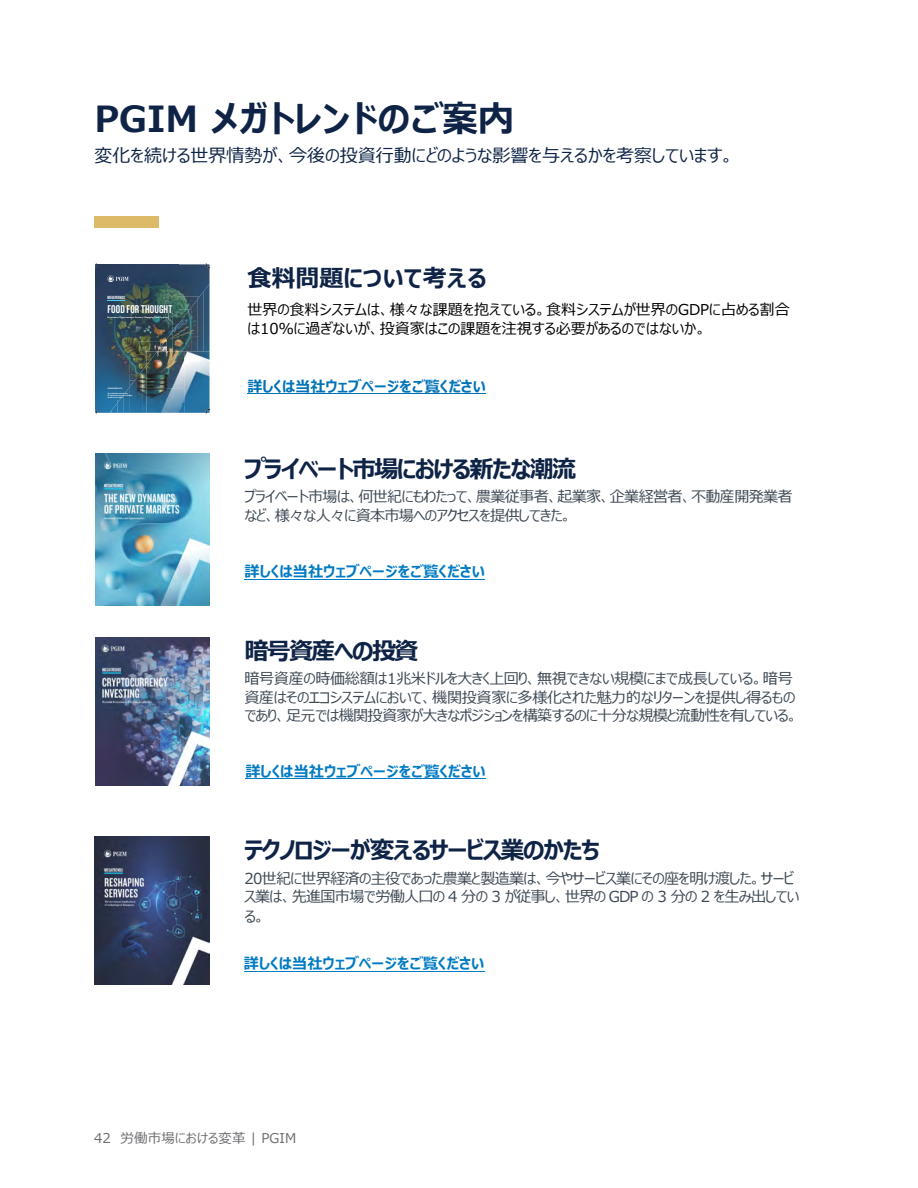
<style>
.page{position:relative;width:918px;height:1188px;background:#fff}
.page>*{position:absolute;margin:0;border:0;box-sizing:border-box;transform-origin:0 0}
.t1{font:700 36px "Meiryo UI";color:#0e2345}
.t2{font:700 24.15px "Meiryo UI";letter-spacing:-.075em;color:#0e2345}
.t3{font:700 24.15px "Meiryo UI";letter-spacing:-.075em;color:#0e2345}
.t4{font:700 24px "Meiryo UI";color:#0e2345}
.t5{font:18px "Meiryo UI";color:#0e2345}
.t6{font:15.15px/18.9px "Meiryo UI";letter-spacing:-.05em;color:#3e4954}
.t7{font:15.15px/18.6px "Meiryo UI";letter-spacing:-.03em;color:#3e4954}
.t8{font:700 15.15px "Meiryo UI";color:#007bc3}
.t9{font:700 15.15px "Meiryo UI";color:#007bc3}
.t10{font:15px/19.2px "Meiryo UI";color:#000}
.t11{font:700 15px "Meiryo UI";color:#0072b8}
.t12{font:13.5px "Meiryo UI";letter-spacing:.01em;color:#6d6e71}
.t13{font:11.7px "Knockout HTF48 Featherweight";letter-spacing:.01em;color:#fff}
.t14{font:4.65px "Knockout HTF48 Featherweight";letter-spacing:.01em;color:#fff}
.t15{font:700 2.55px "Adobe Garamond Pro";color:#fff}
.t16{font:1.8px/2.1px "Trade Gothic LT Std Bd Cn 20";color:#fff}
.s1{font-style:inherit}
</style>
<div class="page">
<img style="left:94px;top:836px;width:115px;height:149px">
<img style="left:95px;top:637px;width:114px;height:148px">
<img style="left:95px;top:453px;width:115px;height:152px">
<img style="left:203px;top:297px;width:7px;height:54px">
<img style="left:197px;top:297px;width:6px;height:54px">
<img style="left:191px;top:310px;width:6px;height:41px">
<img style="left:185px;top:310px;width:6px;height:41px">
<img style="left:179px;top:329px;width:6px;height:22px">
<img style="left:173px;top:329px;width:6px;height:22px">
<img style="left:167px;top:342px;width:6px;height:9px">
<img style="left:142px;top:374px;width:4px;height:39px">
<img style="left:136px;top:374px;width:6px;height:39px">
<img style="left:130px;top:387px;width:6px;height:26px">
<img style="left:124px;top:400px;width:6px;height:13px">
<img style="left:120px;top:400px;width:4px;height:13px">
<img style="left:95px;top:268px;width:84px;height:42px">
<img style="left:179px;top:268px;width:31px;height:29px">
<img style="left:179px;top:297px;width:18px;height:13px">
<img style="left:95px;top:310px;width:41px;height:45px">
<img style="left:136px;top:310px;width:37px;height:32px">
<img style="left:173px;top:310px;width:12px;height:19px">
<svg style="left:185px;top:310px;width:5px;height:6px"></svg>
<img style="left:136px;top:342px;width:21px;height:13px">
<svg style="left:157px;top:339px;width:10px;height:12px"></svg>
<img style="left:95px;top:355px;width:35px;height:45px">
<img style="left:130px;top:355px;width:16px;height:19px">
<svg style="left:130px;top:374px;width:10px;height:13px"></svg>
<img style="left:95px;top:400px;width:15px;height:13px">
<svg style="left:110px;top:400px;width:10px;height:13px"></svg>
<svg style="left:107px;top:275px;width:22px;height:7px"></svg>
<svg style="left:108px;top:300px;width:17px;height:1px"></svg>
<img style="left:146px;top:351px;width:64px;height:62px">
<svg style="left:178px;top:403px;width:18px;height:2px"></svg>
<img style="left:146px;top:351px;width:11px;height:15px">
<svg style="left:95px;top:409px;width:3px;height:4px"></svg>
<svg style="left:95px;top:264px;width:115px;height:4px"></svg>
<svg style="left:206px;top:409px;width:4px;height:4px"></svg>
<div style="left:94px;top:216px;width:65px;height:12px;background:#ddba68"></div>
<hr style="left:244px;top:971px;width:240px;height:1px;background:#007bc3">
<hr style="left:245px;top:779px;width:241px;height:1px;background:#007bc3">
<hr style="left:245px;top:579px;width:240px;height:1px;background:#007bc3">
<hr style="left:247px;top:393px;width:239px;height:1px;background:#0072b8">
<h1 class="t1" style="left:94px;top:94px;width:421px">PGIM メガトレンドのご案内</h1>
<p class="t5" style="left:94px;top:143px;width:641px">変化を続ける世界情勢が、今後の投資行動にどのような影響を与えるかを考察しています。</p>
<p class="t14" style="left:107px;top:295px;width:19px">MEGATRENDS</p>
<p class="t13" style="left:107px;top:303px;width:66px">FOOD FOR THOUGHT</p>
<p class="t15" style="left:107px;top:316px;width:62px">Investment Opportunities Across a Changing Food System</p>
<p class="t16" style="left:108px;top:387px;width:16px">SPRING/SUMMER 2023</p>
<p class="t16" style="left:108px;top:392px;width:26px">For professional investors only.<br>All investments involve risk, including possible loss of capital.</p>
<h3 class="t4" style="left:247px;top:262px;width:241px">食料問題について考える</h3>
<p class="t10" style="left:247px;top:301px;width:544px">世界の食料システムは、様々な課題を抱えている。食料システムが世界のGDPに占める割合は10％に過ぎないが、投資家はこの課題を注視する必要があるのではないか。</p>
<p class="t11" style="left:247px;top:376px;width:240px">詳しくは当社ウェブページをご覧ください</p>
<h2 class="t2" style="left:244px;top:452px;width:333px">プライベート市場における新たな潮流</h2>
<p class="t6" style="left:244px;top:488px;width:550px">プライベート市場は、何世紀にもわたって、農業従事者、起業家、企業経営者、不動産開発業者など、様々な人々に資本市場へのアクセスを提供してきた。</p>
<p class="t9" style="left:245px;top:561px;width:242px">詳しくは<span class="s1">当社ウェブページを</span>ご覧ください</p>
<h2 class="t3" style="left:244px;top:634px;width:176px">暗号資産への投資</h2>
<p class="t7" style="left:244px;top:670px;width:555px">暗号資産の時価総額は1兆米ドルを大きく上回り、無視できない規模にまで成長している。暗号資産はそのエコシステムにおいて、機関投資家に多様化された魅力的なリターンを提供し得るものであり、足元では機関投資家が大きなポジションを構築するのに十分な規模と流動性を有している。</p>
<p class="t8" style="left:245px;top:760px;width:242px">詳しくは当社ウェブページをご覧ください</p>
<h2 class="t2" style="left:244px;top:834px;width:357px">テクノロジーが変えるサービス業のかたち</h2>
<p class="t6" style="left:244px;top:870px;width:556px">20世紀に世界経済の主役であった農業と製造業は、今やサービス業にその座を明け渡した。サービス業は、先進国市場で労働人口の 4 分の 3 が従事し、世界の GDP の 3 分の 2 を生み出している。</p>
<p class="t8" style="left:244px;top:953px;width:242px">詳しくは当社ウェブページをご覧ください</p>
<p class="t12" style="left:94px;top:1129px;width:204px">42 労働市場における変革 | PGIM</p>
</div>
